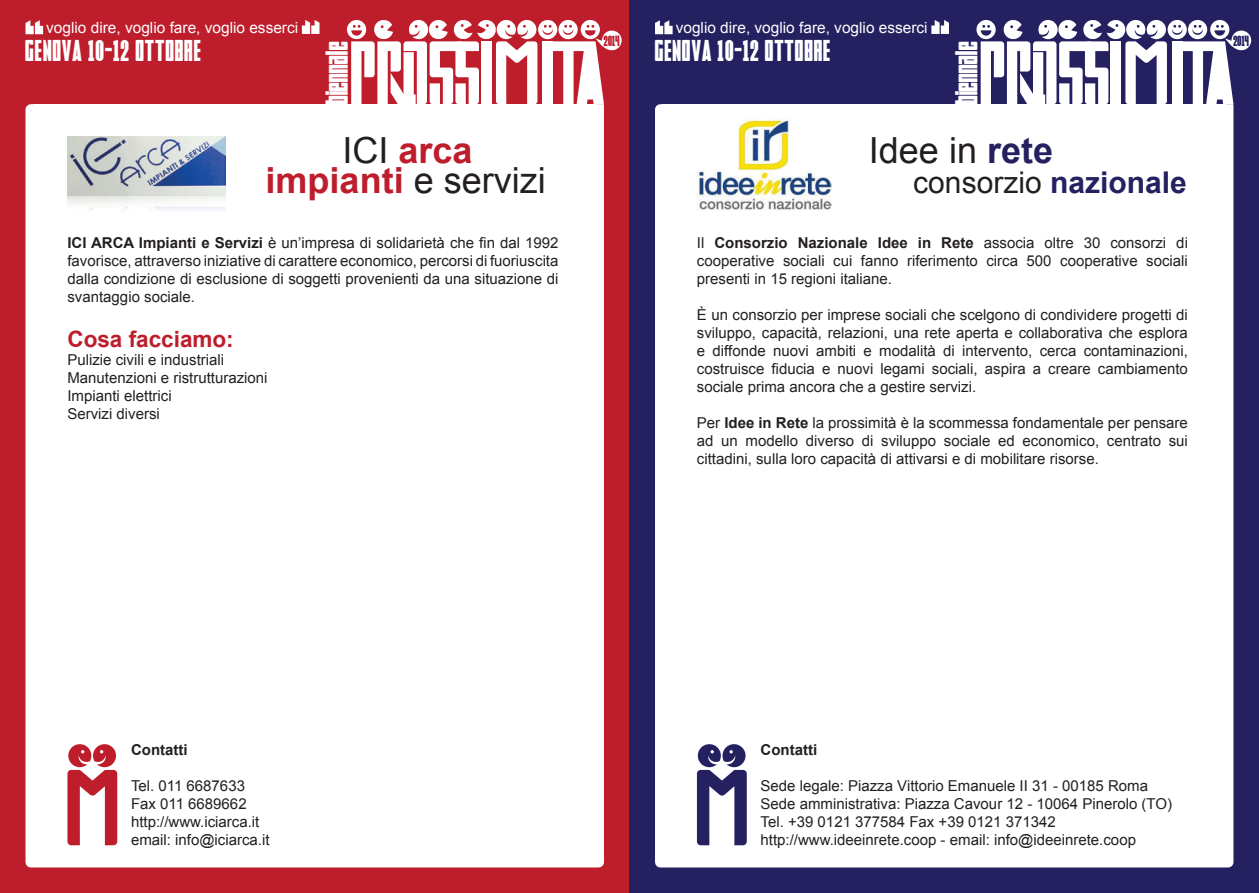
<style>
.page{position:relative;width:1259px;height:893px;background:#fff}
.page>*{position:absolute;margin:0;border:0;box-sizing:border-box;transform-origin:0 0}
.t1{font:700 36px "Arial";color:#be1d2c}
.t2{font:36px "Arial";color:#231f20}
.t3{font:31.5px "Faltura";letter-spacing:.01em;color:#fff}
.t4{font:30px "Faltura";letter-spacing:.04em;color:#fff}
.t5{font:30px "Arial";color:#231f20}
.t6{font:700 22.5px "Arial";color:#be1d2c}
.t7{font:15.45px "Arial";color:#fff}
.t8{font:15px/18px "Arial";color:#231f20;text-align:justify}
.t9{font:700 15px "Arial";color:#231f20}
.t10{font:14.85px "Faltura";color:#be1d2c}
.t11{font:14.85px "Faltura";color:#252161}
.s1{font-weight:400;color:#231f20}
.s2{font-weight:700}
.s3{font-weight:700;color:#252161}
</style>
<div class="page">
<div style="left:0;top:0;width:629px;height:893px;background:#be1d2c"></div>
<svg style="left:25px;top:104px;width:579px;height:764px"></svg>
<div style="left:33px;top:104px;width:563px;height:758px;background:#fff"></div>
<svg style="left:347px;top:20px;width:275px;height:84px"></svg>
<svg style="left:26px;top:20px;width:17px;height:14px"></svg>
<svg style="left:302px;top:20px;width:17px;height:14px"></svg>
<svg style="left:67px;top:744px;width:50px;height:101px"></svg>
<img style="left:67px;top:136px;width:158px;height:74px">
<div style="left:629px;top:0;width:630px;height:893px;background:#252161"></div>
<div style="left:655px;top:104px;width:579px;height:764px;background:#fff"></div>
<div style="left:662px;top:104px;width:564px;height:758px;background:#fff"></div>
<svg style="left:976px;top:20px;width:276px;height:84px"></svg>
<svg style="left:655px;top:20px;width:17px;height:14px"></svg>
<svg style="left:931px;top:20px;width:18px;height:14px"></svg>
<svg style="left:697px;top:744px;width:50px;height:101px"></svg>
<img style="left:697px;top:119px;width:134px;height:91px">
<p class="t7" style="left:46px;top:18px;width:253px">voglio dire, voglio fare, voglio esserci</p>
<p class="t4" style="left:26px;top:36px;width:177px">GENOVA 10-12 OTTOBRE</p>
<p class="t3" style="left:322px;top:104px;width:64px;rotate:-90deg">biennale</p>
<p class="t1" style="left:342px;top:126px;width:132px"><span class="s1">ICI</span> arca</p>
<p class="t1" style="left:266px;top:156px;width:282px">impianti <span class="s1">e servizi</span></p>
<p class="t8" style="left:67px;top:234px;width:492px"><span class="s2">ICI ARCA Impianti e Servizi</span> è un’impresa di solidarietà che fin dal 1992 favorisce, attraverso iniziative di carattere economico, percorsi di fuoriuscita dalla condizione di esclusione di soggetti provenienti da una situazione di svantaggio sociale.</p>
<p class="t6" style="left:67px;top:325px;width:168px">Cosa facciamo:</p>
<p class="t8" style="left:67px;top:351px;width:158px">Pulizie civili e industriali</p>
<p class="t8" style="left:67px;top:369px;width:202px">Manutenzioni e ristrutturazioni</p>
<p class="t8" style="left:67px;top:387px;width:106px">Impianti elettrici</p>
<p class="t8" style="left:67px;top:405px;width:94px">Servizi diversi</p>
<p class="t10" style="left:604px;top:34px;width:17px">2014</p>
<p class="t7" style="left:675px;top:18px;width:253px">voglio dire, voglio fare, voglio esserci</p>
<p class="t4" style="left:655px;top:36px;width:177px">GENOVA 10-12 OTTOBRE</p>
<p class="t3" style="left:951px;top:104px;width:64px;rotate:-90deg">biennale</p>
<p class="t2" style="left:869px;top:126px;width:186px">Idee in <span class="s3">rete</span></p>
<p class="t5" style="left:913px;top:163px;width:275px">consorzio <span class="s3">nazionale</span></p>
<p class="t8" style="left:697px;top:234px;width:492px">Il <span class="s2">Consorzio Nazionale Idee in Rete</span> associa oltre 30 consorzi di cooperative sociali cui fanno riferimento circa 500 cooperative sociali presenti in 15 regioni italiane.</p>
<p class="t8" style="left:697px;top:306px;width:492px">È un consorzio per imprese sociali che scelgono di condividere progetti di sviluppo, capacità, relazioni, una rete aperta e collaborativa che esplora e diffonde nuovi ambiti e modalità di intervento, cerca contaminazioni, costruisce fiducia e nuovi legami sociali, aspira a creare cambiamento sociale prima ancora che a gestire servizi.</p>
<p class="t8" style="left:697px;top:414px;width:492px">Per <span class="s2">Idee in Rete</span> la prossimità è la scommessa fondamentale per pensare ad un modello diverso di sviluppo sociale ed economico, centrato sui cittadini, sulla loro capacità di attivarsi e di mobilitare risorse.</p>
<p class="t11" style="left:1233px;top:34px;width:17px">2014</p>
<p class="t9" style="left:131px;top:740px;width:58px">Contatti</p>
<p class="t8" style="left:131px;top:777px;width:115px">Tel. 011 6687633</p>
<p class="t8" style="left:131px;top:795px;width:117px">Fax 011 6689662</p>
<p class="t8" style="left:131px;top:813px;width:130px">http://www.iciarca.it</p>
<p class="t8" style="left:131px;top:831px;width:140px">email: info@iciarca.it</p>
<p class="t9" style="left:760px;top:740px;width:58px">Contatti</p>
<p class="t8" style="left:760px;top:777px;width:389px">Sede legale: Piazza Vittorio Emanuele II 31 - 00185 Roma</p>
<p class="t8" style="left:760px;top:795px;width:413px">Sede amministrativa: Piazza Cavour 12 - 10064 Pinerolo (TO)</p>
<p class="t8" style="left:760px;top:813px;width:297px">Tel. +39 0121 377584 Fax +39 0121 371342</p>
<p class="t8" style="left:760px;top:831px;width:377px">http://www.ideeinrete.coop - email: info@ideeinrete.coop</p>
</div>
